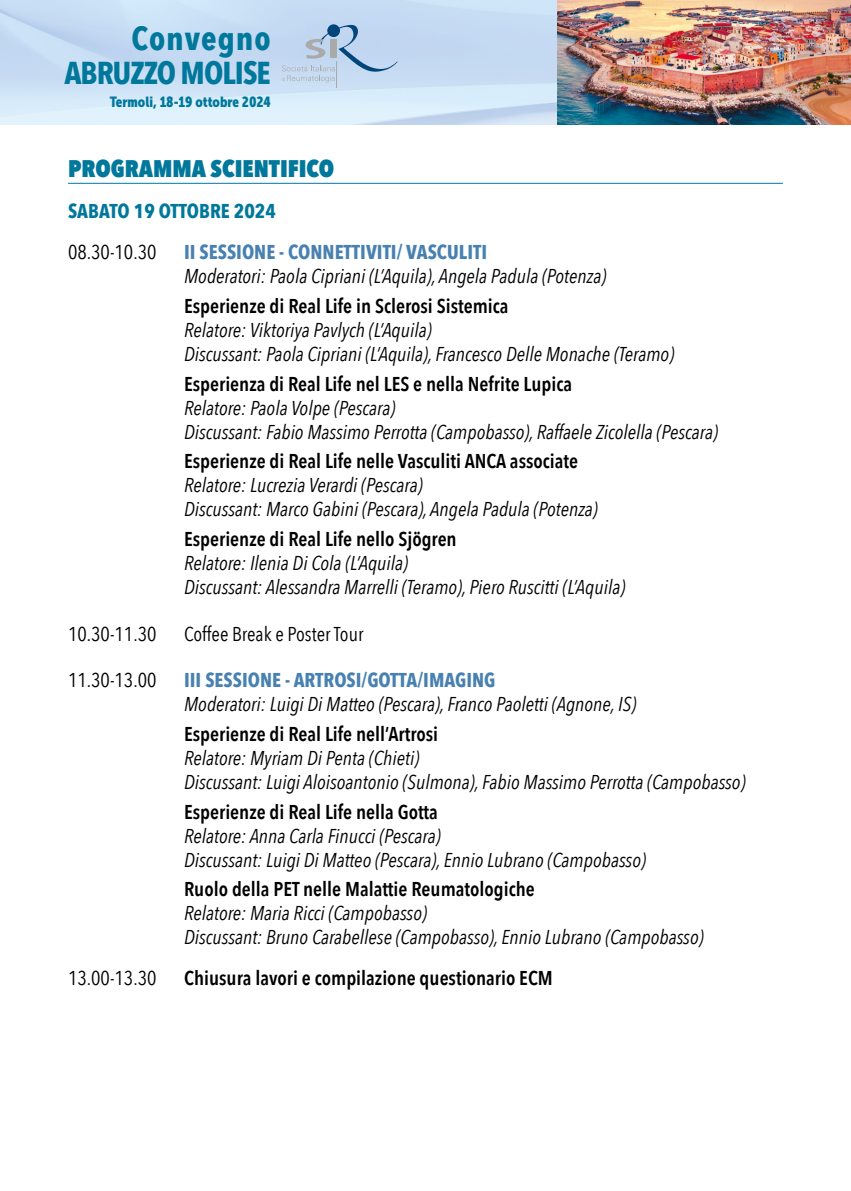
<style>
.page{position:relative;width:851px;height:1191px;background:#fff}
.page>*{position:absolute;margin:0;border:0;box-sizing:border-box;transform-origin:0 0}
.t1{font:700 32.8px "Avenir Next Condensed";letter-spacing:.03em;color:#00789c}
.t2{font:700 31.6px "Avenir Next Condensed";letter-spacing:-.03em;color:#00789c}
.t3{font:800 24px "Avenir Next Condensed";color:#00789c}
.t4{font:italic 20px/24px "Avenir Next Condensed";color:#000}
.t5{font:600 20px "Avenir Next Condensed";color:#000}
.t6{font:20px "Avenir Next Condensed";color:#000}
.t7{font:700 20px "Avenir Next Condensed";color:#4881b1}
.t8{font:700 20px "Avenir Next Condensed";color:#00789c}
.t9{font:14.6px "Museo Sans Cond 900";color:#00789c}
</style>
<div class="page">
<img style="left:556px;top:0;width:294px;height:125px">
<svg style="left:282px;top:25px;width:115px;height:63px;background:#b6cce5"></svg>
<hr style="left:68px;top:183px;width:714px;height:1px;background:#00789c">
<h1 class="t1" style="left:132px;top:19px;width:141px">Convegno</h1>
<h2 class="t2" style="left:64px;top:54px;width:208px">ABRUZZO MOLISE</h2>
<p class="t9" style="left:110px;top:94px;width:162px">Termoli, 18-19 ottobre 2024</p>
<p class="t3" style="left:68px;top:154px;width:268px">PROGRAMMA SCIENTIFICO</p>
<p class="t8" style="left:68px;top:199px;width:209px">SABATO 19 OTTOBRE 2024</p>
<p class="t6" style="left:68px;top:235px;width:90px">08.30-10.30</p>
<p class="t7" style="left:184px;top:240px;width:304px">II SESSIONE - CONNETTIVITI/ VASCULITI</p>
<p class="t4" style="left:184px;top:264px;width:423px">Moderatori: Paola Cipriani (L’Aquila), Angela Padula (Potenza)</p>
<p class="t5" style="left:184px;top:288px;width:326px">Esperienze di Real Life in Sclerosi Sistemica</p>
<p class="t4" style="left:184px;top:318px;width:491px">Relatore: Viktoriya Pavlych (L’Aquila)<br>Discussant: Paola Cipriani (L’Aquila), Francesco Delle Monache (Teramo)</p>
<p class="t5" style="left:184px;top:366px;width:389px">Esperienza di Real Life nel LES e nella Nefrite Lupica</p>
<p class="t4" style="left:184px;top:395px;width:535px">Relatore: Paola Volpe (Pescara)<br>Discussant: Fabio Massimo Perrotta (Campobasso), Raffaele Zicolella (Pescara)</p>
<p class="t5" style="left:184px;top:444px;width:395px">Esperienze di Real Life nelle Vasculiti ANCA associate</p>
<p class="t4" style="left:184px;top:473px;width:415px">Relatore: Lucrezia Verardi (Pescara)<br>Discussant: Marco Gabini (Pescara), Angela Padula (Potenza)</p>
<p class="t5" style="left:184px;top:521px;width:274px">Esperienze di Real Life nello Sjögren</p>
<p class="t4" style="left:184px;top:551px;width:442px">Relatore: Ilenia Di Cola (L’Aquila)<br>Discussant: Alessandra Marrelli (Teramo), Piero Ruscitti (L’Aquila)</p>
<p class="t6" style="left:68px;top:616px;width:90px">10.30-11.30</p>
<p class="t6" style="left:184px;top:616px;width:181px">Coffee Break e Poster Tour</p>
<p class="t6" style="left:68px;top:663px;width:90px">11.30-13.00</p>
<p class="t7" style="left:184px;top:668px;width:313px">III SESSIONE - ARTROSI/GOTTA/IMAGING</p>
<p class="t4" style="left:184px;top:692px;width:453px">Moderatori: Luigi Di Matteo (Pescara),Franco Paoletti (Agnone, IS)</p>
<p class="t5" style="left:184px;top:716px;width:255px">Esperienze di Real Life nell’Artrosi</p>
<p class="t4" style="left:184px;top:746px;width:563px">Relatore: Myriam Di Penta (Chieti)<br>Discussant: Luigi Aloisoantonio (Sulmona),Fabio Massimo Perrotta (Campobasso)</p>
<p class="t5" style="left:184px;top:794px;width:255px">Esperienze di Real Life nella Gotta</p>
<p class="t4" style="left:184px;top:823px;width:463px">Relatore: Anna Carla Finucci (Pescara)<br>Discussant: Luigi Di Matteo (Pescara), Ennio Lubrano (Campobasso)</p>
<p class="t5" style="left:184px;top:872px;width:352px">Ruolo della PET nelle Malattie Reumatologiche</p>
<p class="t4" style="left:184px;top:901px;width:521px">Relatore: Maria Ricci (Campobasso)<br>Discussant: Bruno Carabellese (Campobasso), Ennio Lubrano (Campobasso)</p>
<p class="t6" style="left:68px;top:961px;width:90px">13.00-13.30</p>
<p class="t5" style="left:184px;top:961px;width:370px">Chiusura lavori e compilazione questionario ECM</p>
</div>
